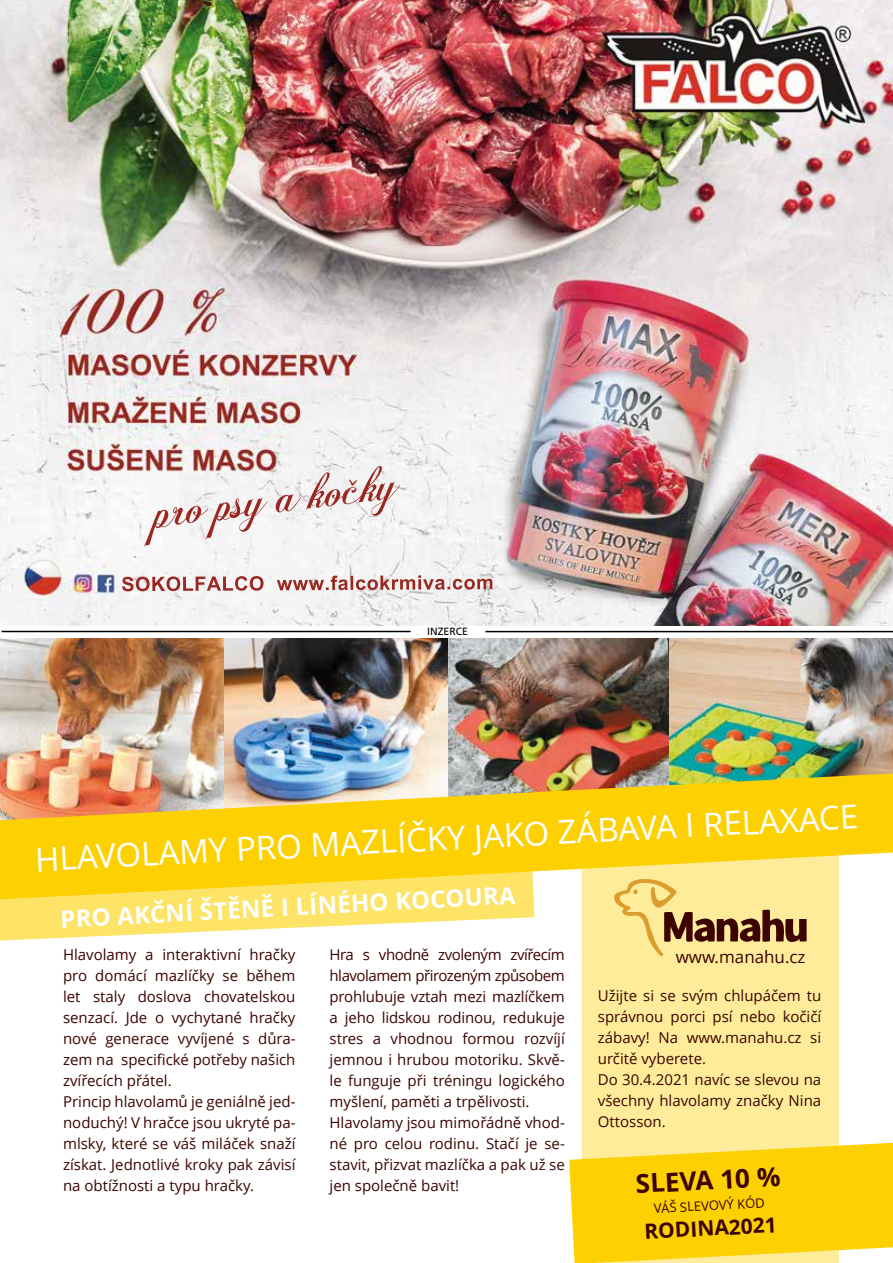
<style>
.page{position:relative;width:893px;height:1263px;background:#fff}
.page>*{position:absolute;margin:0;border:0;box-sizing:border-box;transform-origin:0 0}
.t1{font:33px "Open Sans";color:#fff}
.t2{font:700 26.1px "Open Sans";color:#3c0300}
.t3{font:700 24px "Open Sans";color:#fff}
.t4{font:700 21px "Open Sans";color:#3c0300}
.t5{font:16.95px "Open Sans";color:#3c0300}
.t6{font:15px/21px "Open Sans";color:#3c0300}
.t7{font:13.05px "Open Sans";color:#3c0300}
.t8{font:10.5px "Frutiger OT";color:#000}
</style>
<div class="page">
<hr style="left:2px;top:631px;width:409px;height:1px;background:#000">
<hr style="left:485px;top:631px;width:408px;height:1px;background:#000">
<svg style="left:0;top:639px;width:534px;height:302px;fill:#fde366"></svg>
<img style="left:447px;top:639px;width:223px;height:134px">
<img style="left:224px;top:639px;width:223px;height:134px">
<img style="left:670px;top:639px;width:223px;height:134px">
<img style="left:0;top:639px;width:223px;height:134px">
<img style="left:0;top:773px;width:893px;height:126px">
<div style="left:583px;top:848px;width:256px;height:415px;background:#feec9a"></div>
<svg style="left:614px;top:879px;width:193px;height:78px"></svg>
<svg style="left:569px;top:1143px;width:324px;height:120px;background:#fdd61d"></svg>
<img style="left:0;top:0;width:893px;height:625px">
<img style="left:306px;top:466px;width:94px;height:50px">
<img style="left:346px;top:479px;width:11px;height:26px">
<img style="left:346px;top:488px;width:11px;height:16px">
<img style="left:136px;top:575px;width:285px;height:16px">
<p class="t8" style="left:427px;top:626px;width:42px">INZERCE</p>
<h1 class="t1" style="left:34px;top:837px;width:825px;rotate:-3deg">HLAVOLAMY PRO MAZLÍČKY JAKO ZÁBAVA I RELAXACE</h1>
<h3 class="t3" style="left:59px;top:902px;width:457px;rotate:-3deg">PRO AKČNÍ ŠTĚNĚ I LÍNÉHO KOCOURA</h3>
<p class="t6" style="left:63px;top:944px;width:234px">Hlavolamy a interaktivní hračky pro domácí mazlíčky se během let staly doslova chovatelskou senzací. Jde o vychytané hračky nové generace vyvíjené s důra&shy;zem na specifické potřeby našich zvířecích přátel.<br>Princip hlavolamů je geniálně jed&shy;noduchý! V hračce jsou ukryté pa&shy;mlsky, které se váš miláček snaží získat. Jednotlivé kroky pak závisí na obtížnosti a typu hračky.</p>
<p class="t6" style="left:330px;top:944px;width:237px">Hra s vhodně zvoleným zvířecím hlavolamem přirozeným způsobem prohlubuje vztah mezi mazlíčkem a jeho lidskou rodinou, redukuje stres a vhodnou formou rozvíjí jemnou i hrubou motoriku. Skvě&shy;le funguje při tréningu logického myšlení, paměti a trpělivosti.<br>Hlavolamy jsou mimořádně vhod&shy;né pro celou rodinu. Stačí je se&shy;stavit, přizvat mazlíčka a pak už se jen společně bavit!</p>
<p class="t5" style="left:676px;top:946px;width:131px">www.manahu.cz</p>
<p class="t6" style="left:598px;top:985px;width:225px">Užijte si se svým chlupáčem tu správnou porci psí nebo kočičí zábavy! Na www.manahu.cz si určitě vyberete.<br>Do 30.4.2021 navíc se slevou na všechny hlavolamy značky Nina<br>Ottosson.</p>
<h2 class="t2" style="left:635px;top:1165px;width:146px;rotate:-3deg">SLEVA 10 %</h2>
<p class="t7" style="left:653px;top:1199px;width:112px;rotate:-3deg">VÁŠ SLEVOVÝ KÓD</p>
<h3 class="t4" style="left:644px;top:1216px;width:134px;rotate:-3deg">RODINA2021</h3>
</div>
